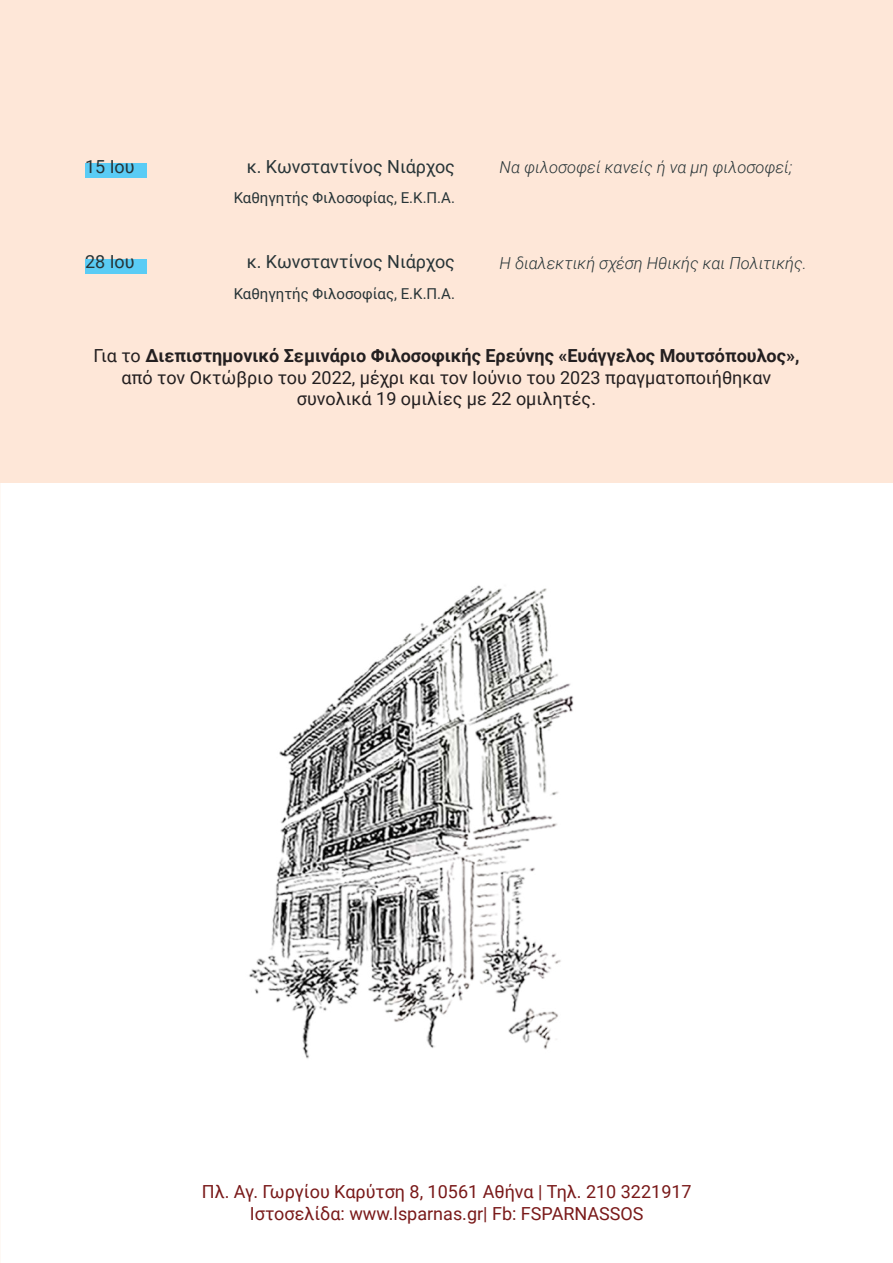
<style>
.page{position:relative;width:893px;height:1263px;background:#fff}
.page>*{position:absolute;margin:0;border:0;box-sizing:border-box;transform-origin:0 0}
.t1{font:18px/21.6px "Roboto";color:#231f20;text-align:center}
.t2{font:18px/21.6px "Roboto";color:#791919;text-align:center}
.t3{font:18px "Roboto";color:#273437}
.t4{font:italic 300 16.5px "Roboto";color:#273437}
.t5{font:15px "Roboto";color:#273437}
.s1{font-weight:700}
</style>
<div class="page">
<div style="left:0;top:0;width:893px;height:483px;background:#fee7d8"></div>
<img style="left:249px;top:585px;width:325px;height:474px">
<div style="left:85px;top:164px;width:62px;height:14px;background:#5accf5"></div>
<div style="left:85px;top:259px;width:62px;height:15px;background:#5accf5"></div>
<p class="t3" style="left:85px;top:154px;width:51px">15 Ιου</p>
<p class="t3" style="left:85px;top:249px;width:51px">28 Ιου</p>
<p class="t3" style="left:247px;top:154px;width:210px">κ. Κωνσταντίνος Νιάρχος</p>
<p class="t4" style="left:500px;top:156px;width:294px">Να φιλοσοφεί κανείς ή να μη φιλοσοφεί;</p>
<p class="t5" style="left:234px;top:187px;width:223px">Καθηγητής Φιλοσοφίας, Ε.Κ.Π.Α.</p>
<p class="t3" style="left:247px;top:249px;width:210px">κ. Κωνσταντίνος Νιάρχος</p>
<p class="t4" style="left:500px;top:251px;width:308px">Η διαλεκτική σχέση Ηθικής και Πολιτικής.</p>
<p class="t5" style="left:234px;top:283px;width:223px">Καθηγητής Φιλοσοφίας, Ε.Κ.Π.Α.</p>
<p class="t1" style="left:94px;top:344px;width:707px">Για το <span class="s1">Διεπιστημονικό Σεμινάριο Φιλοσοφικής Ερεύνης «Ευάγγελος Μουτσόπουλος», </span>από τον Οκτώβριο του 2022, μέχρι και τον Ιούνιο του 2023 πραγματοποιήθηκαν συνολικά 19 ομιλίες με 22 ομιλητές.</p>
<p class="t2" style="left:202px;top:1180px;width:491px">Πλ. Αγ. Γωργίου Καρύτση 8, 10561 Αθήνα | Τηλ. 210 3221917<br>Ιστοσελίδα: www.lsparnas.gr| Fb: FSPARNASSOS</p>
</div>
